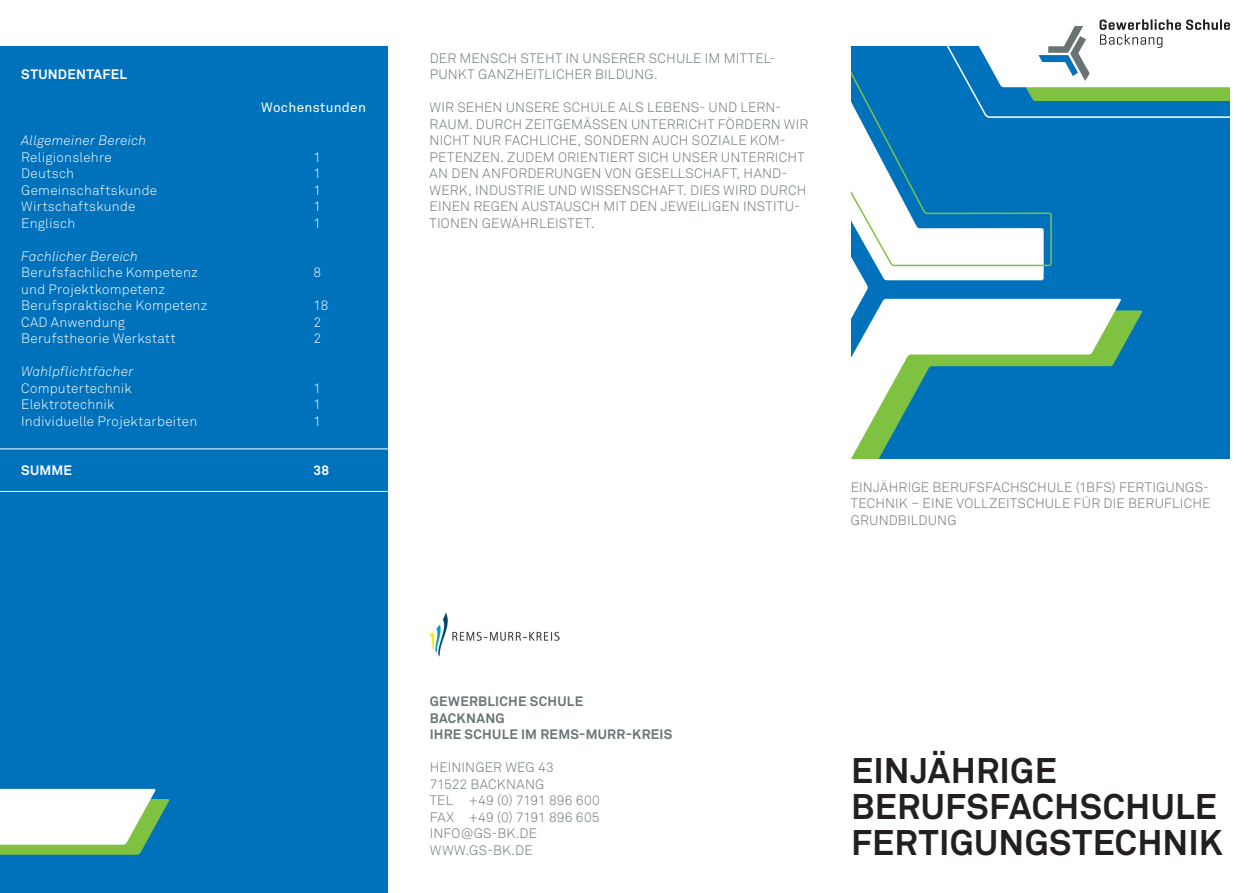
<style>
.page{position:relative;width:1251px;height:893px;background:#fff}
.page>*{position:absolute;margin:0;border:0;box-sizing:border-box;transform-origin:0 0}
.t1{font:700 35.25px/35.7px "Akkurat Std";letter-spacing:.01em;color:#231f20}
.t2{font:300 13.5px/16.5px "Akkurat Std";letter-spacing:.015em;color:#697374}
.t3{font:300 13.5px/16.5px "Akkurat Std";letter-spacing:.02em;color:#fff}
.t4{font:italic 300 13.5px "Akkurat Std";letter-spacing:.015em;color:#fff}
.t5{font:700 13.5px/16.5px "Akkurat Std";letter-spacing:.02em;color:#697374}
.t6{font:700 13.5px "Akkurat Std";letter-spacing:.02em;color:#fff}
.t7{font:13.5px "Akkurat Std";letter-spacing:.025em;color:#fff}
</style>
<div class="page">
<div style="left:0;top:46px;width:387px;height:847px;background:#0072bc"></div>
<svg style="left:851px;top:19px;width:378px;height:440px"></svg>
<hr style="left:0;top:448px;width:400px;height:1px;background:#fff">
<hr style="left:0;top:491px;width:400px;height:1px;background:#fff">
<svg style="left:0;top:789px;width:170px;height:66px;background:#cde5d1"></svg>
<img style="left:429px;top:613px;width:130px;height:44px">
<p class="t6" style="left:21px;top:66px;width:107px">STUNDENTAFEL</p>
<p class="t4" style="left:21px;top:133px;width:126px">Allgemeiner Bereich</p>
<p class="t3" style="left:21px;top:149px;width:137px">RELIGIONSLEHRE<br>DEUTSCH<br>GEMEINSCHAFTSKUNDE<br>WIRTSCHAFTSKUNDE<br>ENGLISCH</p>
<p class="t4" style="left:21px;top:248px;width:118px">Fachlicher Bereich</p>
<p class="t3" style="left:21px;top:264px;width:187px">BERUFSFACHLICHE KOMPETENZ<br>UND PROJEKTKOMPETENZ<br>BERUFSPRAKTISCHE KOMPETENZ<br>CAD ANWENDUNG<br>BERUFSTHEORIE WERKSTATT</p>
<p class="t4" style="left:21px;top:363px;width:114px">Wahlpflichtfächer</p>
<p class="t3" style="left:21px;top:380px;width:177px">COMPUTERTECHNIK<br>ELEKTROTECHNIK<br>INDIVIDUELLE PROJEKTARBEITEN</p>
<p class="t6" style="left:21px;top:462px;width:48px">SUMME</p>
<p class="t7" style="left:261px;top:100px;width:106px">Wochenstunden</p>
<p class="t3" style="left:313px;top:149px;width:9px;text-align:justify">1<br>1<br>1<br>1<br>1</p>
<p class="t3" style="left:313px;top:264px;width:9px">8</p>
<p class="t3" style="left:313px;top:297px;width:16px">18<br>2<br>2</p>
<p class="t3" style="left:313px;top:380px;width:9px;text-align:justify">1<br>1<br>1</p>
<p class="t6" style="left:313px;top:462px;width:17px">38</p>
<p class="t2" style="left:429px;top:50px;width:10px">DER</p>
<p class="t2" style="left:459px;top:50px;width:79px">MENSCH STEHT</p>
<p class="t2" style="left:565px;top:50px;width:55px">IN UNSERER</p>
<p class="t2" style="left:648px;top:50px;width:95px">SCHULE IM MITTE</p>
<p class="t2" style="left:763px;top:50px;width:13px">L-</p>
<p class="t2" style="left:429px;top:66px;width:94px">PUNKT GANZHEIT</p>
<p class="t2" style="left:544px;top:66px;width:17px">LICHER</p>
<p class="t2" style="left:595px;top:66px;width:64px">BI LDUNG.</p>
<p class="t2" style="left:429px;top:99px;width:9px">WIR</p>
<p class="t2" style="left:457px;top:99px;width:18px">SEHE</p>
<p class="t2" style="left:492px;top:99px;width:51px">N UNSERE</p>
<p class="t2" style="left:563px;top:99px;width:93px">SCH ULE ALS LEBE</p>
<p class="t2" style="left:429px;top:99px;width:380px;text-indent:251px">NS- UND LERN-<br>RAUM. DU RCH ZEITGEMÄSSEN UNTERRICHT FÖRDERN WIR<br>N ICHT NU R FACHLICHE, SON</p>
<p class="t2" style="left:612px;top:132px;width:89px">DERN AUCH SOZ</p>
<p class="t2" style="left:718px;top:132px;width:69px">IALE KOM -</p>
<p class="t2" style="left:429px;top:149px;width:253px">PETENZEN . ZU DEM ORIENTIERT SICH UNS</p>
<p class="t2" style="left:700px;top:149px;width:106px">ER UNTERRICHT</p>
<p class="t2" style="left:429px;top:165px;width:249px">AN DEN AN FORDERUNGEN VON GESELLS</p>
<p class="t2" style="left:429px;top:165px;width:359px;text-indent:264px">CHAFT, HAN D-<br>WERK, IN DUSTRIE UN D WISSENSCHAFT. DIES WIRD</p>
<p class="t2" style="left:429px;top:182px;width:378px;text-indent:330px">DU RCH<br>EIN EN REGEN AUSTAUSCH M IT DEN JEWEILIGEN INSTITU-<br>TION EN GEWÄHRLEISTET.</p>
<p class="t2" style="left:850px;top:479px;width:32px">EI NJÄHRIGE</p>
<p class="t2" style="left:932px;top:479px;width:10px">BER</p>
<p class="t2" style="left:958px;top:479px;width:35px">UFSFACH</p>
<p class="t2" style="left:1019px;top:479px;width:116px">SCH ULE (1BFS) FERTIG</p>
<p class="t2" style="left:1165px;top:479px;width:45px">UNGS-</p>
<p class="t2" style="left:850px;top:495px;width:10px">TECH</p>
<p class="t2" style="left:885px;top:495px;width:226px">NIK – EINE VOLLZEITSCHULE FÜR DIE</p>
<p class="t2" style="left:1127px;top:495px;width:10px">BER</p>
<p class="t2" style="left:1154px;top:495px;width:34px">UFLICHE</p>
<p class="t2" style="left:850px;top:512px;width:105px">GRUNDBILDUNG</p>
<p class="t5" style="left:429px;top:693px;width:244px">GEWERBLICHE SCHULE<br>BACKNANG<br>I HRE SCHULE IM REMS-MURR-KREIS</p>
<p class="t2" style="left:429px;top:759px;width:56px">HEININGER</p>
<p class="t2" style="left:505px;top:759px;width:11px">WEG</p>
<p class="t2" style="left:538px;top:759px;width:17px">43</p>
<p class="t2" style="left:429px;top:776px;width:60px">71522 BACK</p>
<p class="t2" style="left:429px;top:776px;width:171px;text-indent:76px">NANG<br>TEL +49 (0) 7191 896 600<br>FAX +49 (0) 7191 896 605<br>INFO@GS-BK.DE<br>WWW</p>
<p class="t2" style="left:465px;top:842px;width:59px">.GS-BK.DE</p>
<h1 class="t1" style="left:850px;top:753px;width:373px">EINJÄHRIGE<br>BERUFSFACHSCHULE<br>FERTIGUNGSTECHNIK</h1>
</div>
